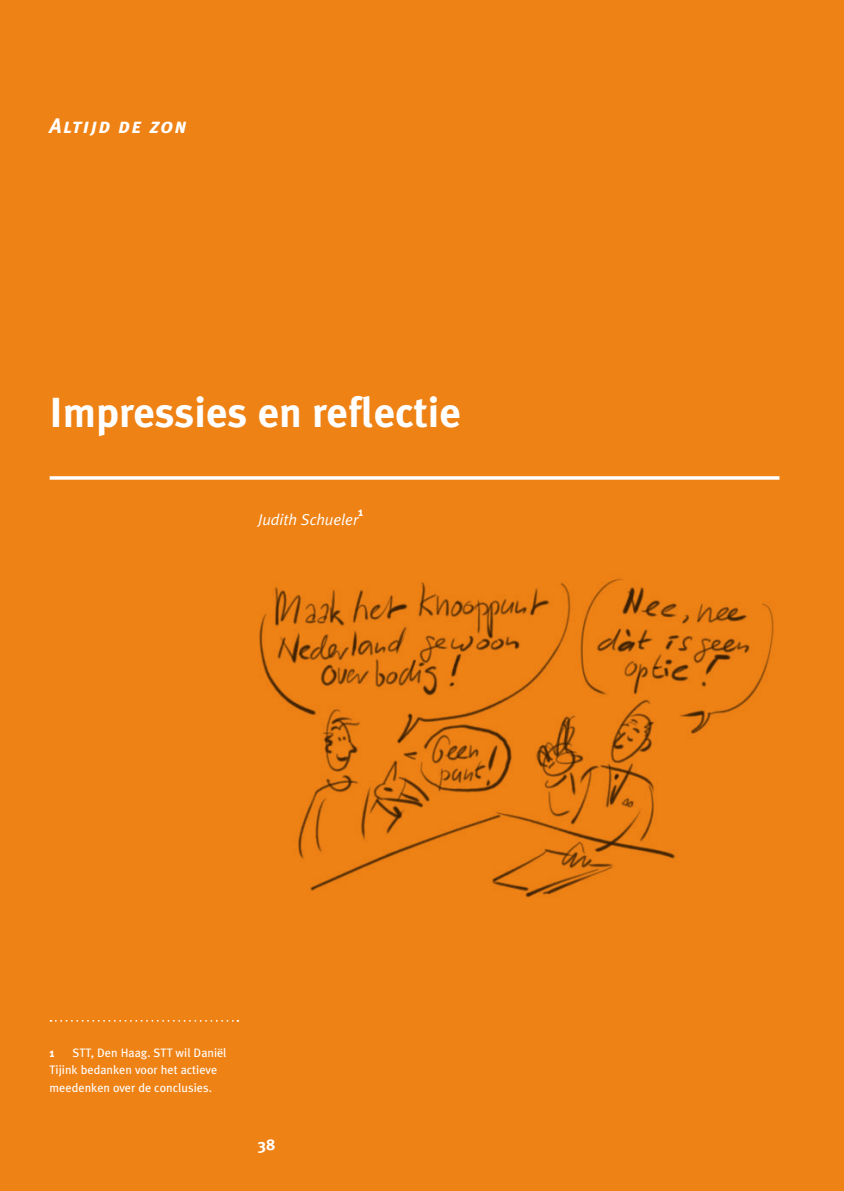
<style>
.page{position:relative;width:844px;height:1191px;background:#fff}
.page>*{position:absolute;margin:0;border:0;box-sizing:border-box;transform-origin:0 0}
.t1{font:700 42px "Meta Plus";color:#fff}
.t2{font:italic 21px "Meta Plus Bold Caps";letter-spacing:.06em;color:#fff}
.t3{font:italic 15.75px "Meta Plus Normal";color:#fff}
.t4{font:700 15.75px "Meta Plus";color:#fff}
.t5{font:12.25px/17.5px "Meta Plus";color:#fff}
.t6{font:700 12.25px "Meta Plus";color:#fff}
</style>
<div class="page">
<div style="left:0;top:0;width:843px;height:1191px;background:#ef8215"></div>
<svg style="left:50px;top:1020px;width:188px;height:1px"></svg>
<svg style="left:50px;top:476px;width:729px;height:4px;background:#fcefe2"></svg>
<img style="left:259px;top:578px;width:515px;height:320px">
<h2 class="t2" style="left:50px;top:114px;width:139px">Altijd de zon</h2>
<h1 class="t1" style="left:50px;top:388px;width:412px">Impressies en reflectie</h1>
<p class="t6" style="left:358px;top:505px;width:7px">1</p>
<p class="t3" style="left:258px;top:510px;width:101px">Judith Schueler</p>
<p class="t5" style="left:50px;top:1043px;width:178px;text-indent:23px">STT, Den Haag. STT wil Daniël<br>Tijink bedanken voor het actieve meedenken over de conclusies.</p>
<p class="t6" style="left:50px;top:1045px;width:7px">1</p>
<p class="t4" style="left:258px;top:1135px;width:19px">38</p>
</div>
